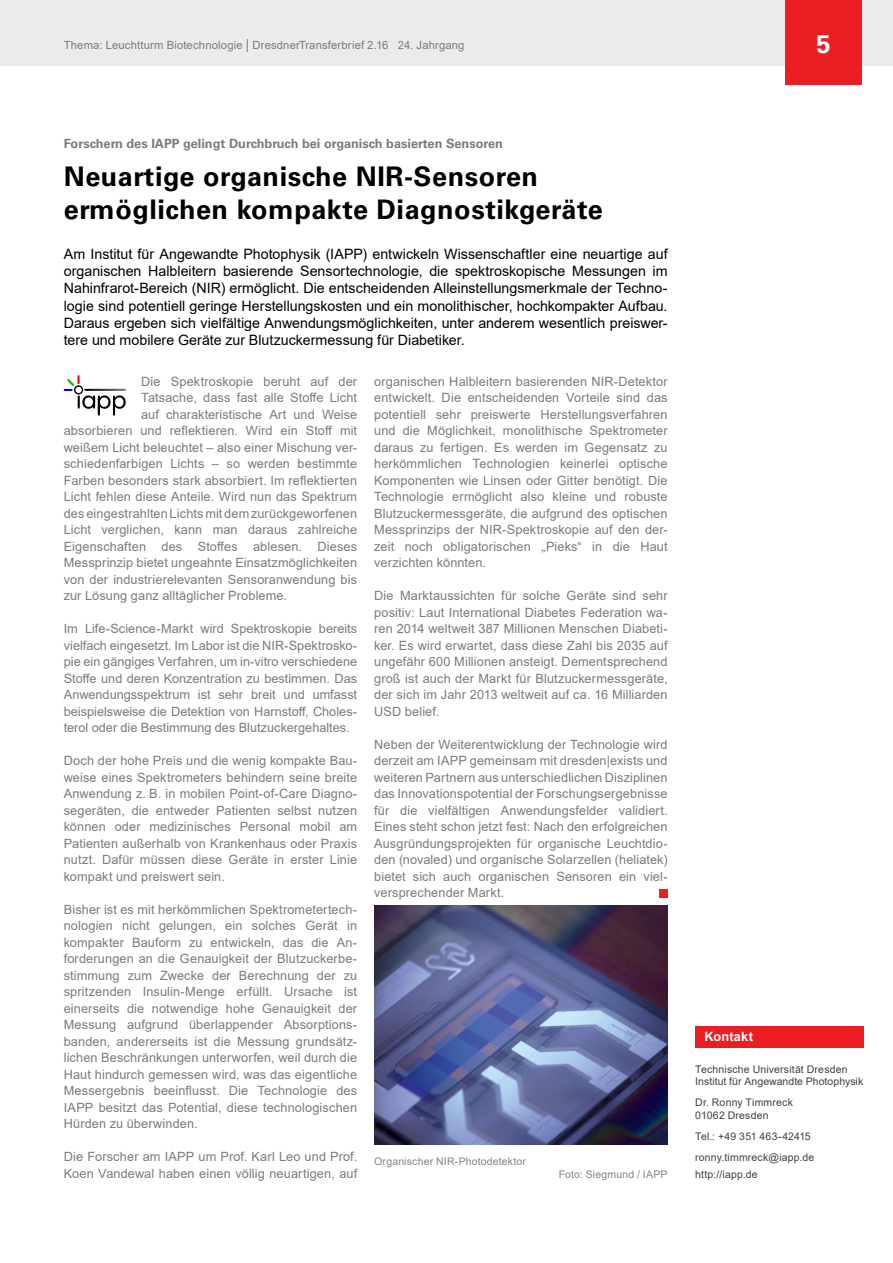
<style>
.page{position:relative;width:893px;height:1263px;background:#fff}
.page>*{position:absolute;margin:0;border:0;box-sizing:border-box;transform-origin:0 0}
.t1{font:700 27px/32.4px "Univers CE";letter-spacing:.02em;color:#000}
.t2{font:700 25.5px "Univers CE";color:#fff}
.t3{font:14.25px/17.2px "Arial";color:#000;text-align:justify}
.t4{font:12.75px/16.5px "Arial";letter-spacing:.01em;color:#797b7c;text-align:justify}
.t5{font:700 12.75px "Univers CE";color:#797b7c}
.t6{font:700 12.75px "Arial";letter-spacing:.015em;color:#fff}
.t7{font:11.25px "Arial";letter-spacing:.015em;color:#797b7c}
.t8{font:10.5px/12.6px "Arial";letter-spacing:.015em;color:#414042}
.t9{font:10.5px "Arial";letter-spacing:.015em;color:#838485}
.s1{font-size:13.5px}
</style>
<div class="page">
<div style="left:0;top:0;width:893px;height:66px;background:#ecebeb"></div>
<div style="left:785px;top:0;width:77px;height:85px;background:#ed1d24"></div>
<img style="left:374px;top:906px;width:294px;height:239px">
<svg style="left:64px;top:375px;width:62px;height:41px"></svg>
<div style="left:659px;top:889px;width:9px;height:8px;background:#ed1d24"></div>
<div style="left:697px;top:1026px;width:165px;height:21px;background:#ed1d24"></div>
<p class="t7" style="left:64px;top:37px;width:402px">Thema: Leuchtturm Biotechnologie <span class="s1">|</span> DresdnerTransferbrief 2.16 24. Jahrgang</p>
<h2 class="t2" style="left:817px;top:29px;width:16px">5</h2>
<p class="t5" style="left:64px;top:136px;width:441px">Forschern des IAPP gelingt Durchbruch bei organisch basierten Sensoren</p>
<h1 class="t1" style="left:64px;top:161px;width:540px">Neuartige organische NIR-Sensoren ermöglichen kompakte Diagnostikgeräte</h1>
<p class="t3" style="left:64px;top:245px;width:605px">Am Institut für Angewandte Photophysik (IAPP) entwickeln Wissenschaftler eine neuartige auf organischen Halbleitern basierende Sensortechnologie, die spektroskopische Messungen im Nahinfrarot-Bereich (NIR) ermöglicht. Die entscheidenden Alleinstellungsmerkmale der Techno&shy;logie sind potentiell geringe Herstellungskosten und ein monolithischer, hochkompakter Aufbau.<br>Daraus ergeben sich vielfältige Anwendungsmöglichkeiten, unter anderem wesentlich preiswer&shy;tere und mobilere Geräte zur Blutzuckermessung für Diabetiker.</p>
<p class="t4" style="left:141px;top:373px;width:218px">Die Spektroskopie beruht auf der</p>
<p class="t4" style="left:141px;top:389px;width:218px">-Tatsache, dass fast alle Stoffe Licht</p>
<p class="t4" style="left:141px;top:406px;width:217px">auf charakteristische Art und Weise</p>
<p class="t4" style="left:64px;top:422px;width:295px">absorbieren und reflektieren. Wird ein Stoff mit</p>
<p class="t4" style="left:64px;top:439px;width:295px">weißem Licht beleuchtet – also einer Mischung ver-</p>
<p class="t4" style="left:64px;top:455px;width:295px">schiedenfarbigen Lichts – so werden bestimmte</p>
<p class="t4" style="left:64px;top:472px;width:295px">Farben besonders stark absorbiert. Im reflektierten</p>
<p class="t4" style="left:64px;top:488px;width:295px">Licht fehlen diese Anteile. Wird nun das Spektrum</p>
<p class="t4" style="left:64px;top:505px;width:295px">des eingestrahlten Lichts mit dem zurückgeworfenen</p>
<p class="t4" style="left:64px;top:521px;width:295px">Licht verglichen, kann man daraus zahlreiche</p>
<p class="t4" style="left:64px;top:538px;width:295px">-Eigenschaften des Stoffes ablesen. Dieses</p>
<p class="t4" style="left:64px;top:554px;width:295px">Messprinzip bietet ungeahnte Einsatzmöglichkeiten</p>
<p class="t4" style="left:64px;top:571px;width:295px">von der industrierelevanten Sensoranwendung bis</p>
<p class="t4" style="left:64px;top:587px;width:225px">zur Lösung ganz alltäglicher Probleme.</p>
<p class="t4" style="left:64px;top:620px;width:295px">Im Life-Science-Markt wird Spektroskopie bereits vielfach eingesetzt. Im Labor ist die NIR-Spektrosko&shy;pie ein gängiges Verfahren, um in-vitro verschiedene Stoffe und deren Konzentration zu bestimmen. Das Anwendungsspektrum ist sehr breit und umfasst -beispielsweise die Detektion von Harnstoff, Choles&shy;terol oder die Bestimmung des Blutzuckergehaltes.</p>
<p class="t4" style="left:64px;top:752px;width:295px">Doch der hohe Preis und die wenig kompakte Bau&shy;weise eines Spektrometers behindern seine breite Anwendung z. B. in mobilen Point-of-Care Diagno&shy;segeräten, die entweder Patienten selbst nutzen können oder medizinisches Personal mobil am Patienten außerhalb von Krankenhaus oder Praxis nutzt. Dafür müssen diese Geräte in erster Linie kompakt und preiswert sein.</p>
<p class="t4" style="left:64px;top:901px;width:295px">Bisher ist es mit herkömmlichen Spektrometertech&shy;nologien nicht gelungen, ein solches Gerät in kompakter Bauform zu entwickeln, das die An&shy;forderungen an die Genauigkeit der Blutzuckerbe&shy;stimmung zum Zwecke der Berechnung der zu spritzenden Insulin-Menge erfüllt. Ursache ist einerseits die notwendige hohe Genauigkeit der Messung aufgrund überlappender Absorptions&shy;banden, andererseits ist die Messung grundsätz&shy;lichen Beschränkungen unterworfen, weil durch die Haut hindurch gemessen wird, was das eigentliche Messergebnis beeinflusst. Die Technologie des IAPP besitzt das Potential, diese technologischen Hürden zu überwinden.</p>
<p class="t4" style="left:64px;top:1148px;width:295px">Die Forscher am IAPP um Prof. Karl Leo und Prof.<br>Koen Vandewal haben einen völlig neuartigen, auf</p>
<p class="t4" style="left:374px;top:373px;width:295px">organischen Halbleitern basierenden NIR-Detektor entwickelt. Die entscheidenden Vorteile sind das potentiell sehr preiswerte Herstellungsverfahren und die Möglichkeit, monolithische Spektrometer daraus zu fertigen. Es werden im Gegensatz zu herkömmlichen Technologien keinerlei optische Komponenten wie Linsen oder Gitter benötigt. Die Technologie ermöglicht also kleine und robuste Blutzuckermessgeräte, die aufgrund des optischen Messprinzips der NIR-Spektroskopie auf den der&shy;zeit noch obligatorischen „Pieks“ in die Haut verzichten könnten.</p>
<p class="t4" style="left:374px;top:587px;width:295px">Die Marktaussichten für solche Geräte sind sehr positiv: Laut International Diabetes Federation wa&shy;ren 2014 weltweit 387 Millionen Menschen Diabeti&shy;ker. Es wird erwartet, dass diese Zahl bis 2035 auf ungefähr 600 Millionen ansteigt. Dementsprechend groß ist auch der Markt für Blutzuckermessgeräte, der sich im Jahr 2013 weltweit auf ca. 16 Milliarden USD belief.</p>
<p class="t4" style="left:374px;top:736px;width:295px">Neben der Weiterentwicklung der Technologie wird derzeit am IAPP gemeinsam mit dresden|exists und weiteren Partnern aus unterschiedlichen Disziplinen das Innovationspotential der Forschungsergebnisse für die vielfältigen Anwendungsfelder validiert.<br>Eines steht schon jetzt fest: Nach den erfolgreichen Ausgründungsprojekten für organische Leuchtdio&shy;den (novaled) und organische Solarzellen (heliatek) bietet sich auch organischen Sensoren ein viel&shy;versprechender Markt.</p>
<p class="t9" style="left:374px;top:1154px;width:153px">Organischer NIR-Photodetektor</p>
<p class="t9" style="left:559px;top:1167px;width:110px">Foto: Siegmund / IAPP</p>
<p class="t6" style="left:704px;top:1028px;width:50px">Kontakt</p>
<p class="t8" style="left:695px;top:1062px;width:170px">Technische Universität Dresden<br>Institut für Angewandte Photophysik</p>
<p class="t8" style="left:695px;top:1096px;width:99px">Dr. Ronny Timmreck<br>01062 Dresden</p>
<p class="t8" style="left:695px;top:1126px;width:121px;line-height:21.1px">Tel.: +49 351 463-42415 ronny.timmreck@iapp.de</p>
<p class="t8" style="left:695px;top:1168px;width:64px">http://iapp.de</p>
</div>
